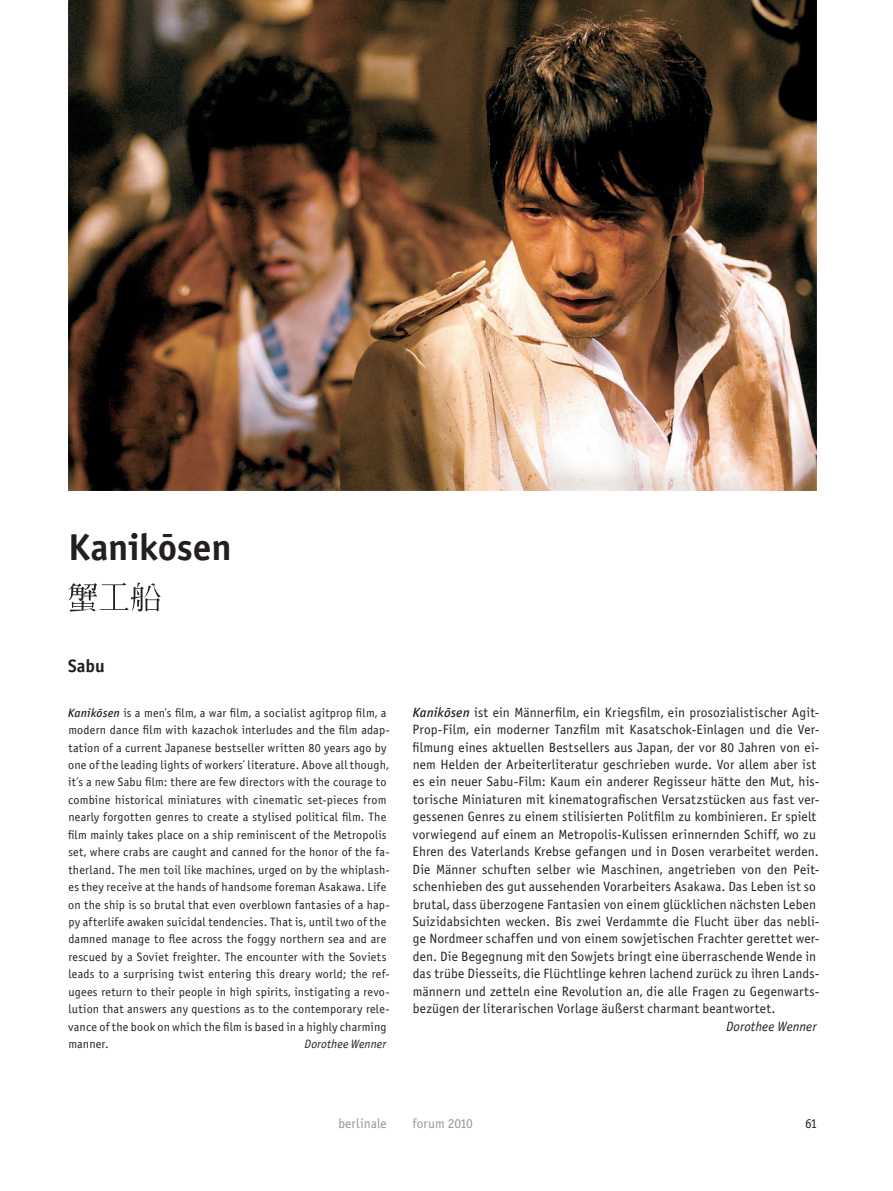
<style>
.page{position:relative;width:893px;height:1191px;background:#fff}
.page>*{position:absolute;margin:0;border:0;box-sizing:border-box;transform-origin:0 0}
.t1{font:37.5px "Officina Sans Bold ITC";letter-spacing:-.005em;color:#231f20}
.t2{font:18px "Officina Sans Bold ITC";color:#231f20}
.t3{font:13.5px/17.4px "Officina Sans Book ITC";letter-spacing:.01em;color:#231f20}
.t4{font:13.5px "Officina Sans Book ITC";color:#939598}
.t5{font:italic 13.5px "Officina Sans Book ITC";letter-spacing:.005em;color:#231f20}
.t6{font:12.15px/17.4px "Officina Sans Book ITC";letter-spacing:.015em;color:#231f20}
.t7{font:italic 12.15px "Officina Sans Book ITC";letter-spacing:.005em;color:#231f20}
.s1{font-family:"Officina Sans Medium ITC";font-style:italic}
</style>
<div class="page">
<img style="left:68px;top:0;width:748px;height:490px">
<svg style="left:68px;top:582px;width:93px;height:30px"></svg>
<h1 class="t1" style="left:68px;top:524px;width:165px">Kanikōsen</h1>
<h2 class="t2" style="left:68px;top:654px;width:38px">Sabu</h2>
<p class="t6" style="left:68px;top:704px;width:323px"><span class="s1">Kanikōsen</span> is a menʼs film, a war film, a socialist agitprop film, a modern dance film with kazachok interludes and the film adap&shy;tation of a current Japanese bestseller written 80 years ago by one of the leading lights of workersʼ literature. Above all though, itʼs a new Sabu film: there are few directors with the courage to combine historical miniatures with cinematic set-pieces from nearly forgotten genres to create a stylised political film. The film mainly takes place on a ship reminiscent of the Metropolis set, where crabs are caught and canned for the honor of the fa&shy;therland. The men toil like machines, urged on by the whiplash&shy;es they receive at the hands of handsome foreman Asakawa. Life on the ship is so brutal that even overblown fantasies of a hap&shy;py afterlife awaken suicidal tendencies. That is, until two of the damned manage to flee across the foggy northern sea and are rescued by a Soviet freighter. The encounter with the Soviets leads to a surprising twist entering this dreary world; the ref&shy;ugees return to their people in high spirits, instigating a revo&shy;lution that answers any questions as to the contemporary rele&shy;vance of the book on which the film is based in a highly charming manner.</p>
<p class="t7" style="left:305px;top:1037px;width:83px">Dorothee Wenner</p>
<p class="t3" style="left:412px;top:703px;width:409px"><span class="s1">Kanikōsen</span> ist ein Männerfilm, ein Kriegsfilm, ein prosozialistischer Agit-Prop-Film, ein moderner Tanzfilm mit Kasatschok-Einlagen und die Ver&shy;filmung eines aktuellen Bestsellers aus Japan, der vor 80 Jahren von ei&shy;nem Helden der Arbeiterliteratur geschrieben wurde. Vor allem aber ist es ein neuer Sabu-Film: Kaum ein anderer Regisseur hätte den Mut, his&shy;torische Miniaturen mit kinematografischen Versatzstücken aus fast ver&shy;gessenen Genres zu einem stilisierten Politfilm zu kombinieren. Er spielt vorwiegend auf einem an Metropolis-Kulissen erinnernden Schiff, wo zu Ehren des Vaterlands Krebse gefangen und in Dosen verarbeitet werden.<br>Die Männer schuften selber wie Maschinen, angetrieben von den Peit&shy;schenhieben des gut aussehenden Vorarbeiters Asakawa. Das Leben ist so brutal, dass überzogene Fantasien von einem glücklichen nächsten Leben Suizidabsichten wecken. Bis zwei Verdammte die Flucht über das nebli&shy;ge Nordmeer schaffen und von einem sowjetischen Frachter gerettet wer&shy;den. Die Begegnung mit den Sowjets bringt eine überraschende Wende in das trübe Diesseits, die Flüchtlinge kehren lachend zurück zu ihren Lands&shy;männern und zetteln eine Revolution an, die alle Fragen zu Gegenwarts&shy;bezügen der literarischen Vorlage äußerst charmant beantwortet.</p>
<p class="t5" style="left:726px;top:1018px;width:92px">Dorothee Wenner</p>
<p class="t4" style="left:338px;top:1115px;width:50px">berlinale</p>
<p class="t4" style="left:412px;top:1115px;width:62px">forum 2010</p>
<p class="t3" style="left:805px;top:1114px;width:14px">61</p>
</div>
